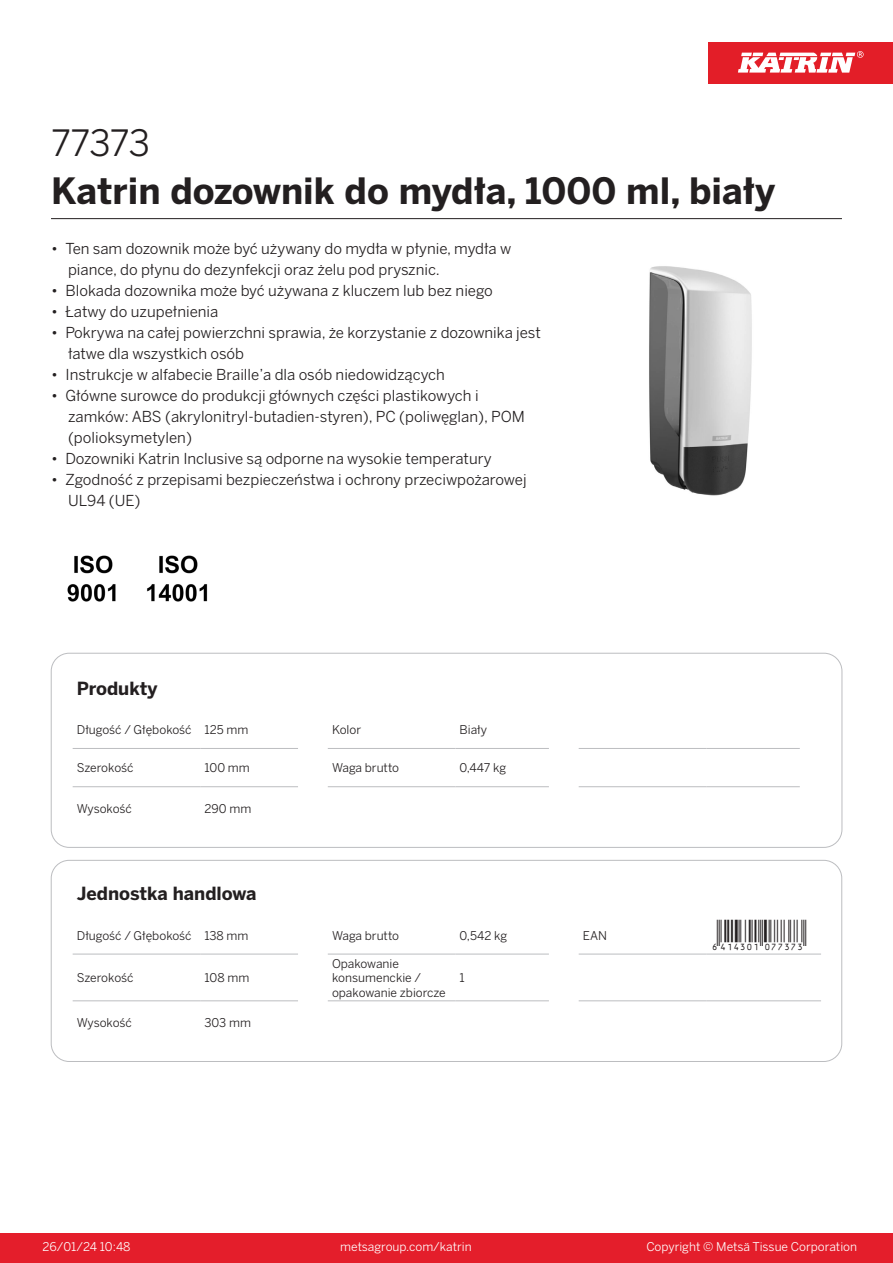
<style>
.page{position:relative;width:893px;height:1263px;background:#fff}
.page>*{position:absolute;margin:0;border:0;box-sizing:border-box;transform-origin:0 0}
.Product_Name{font:700 36px "Benton Sans";color:#231f20}
.External_material_co{font:36px "Benton Sans";letter-spacing:-.025em;color:#231f20}
.T_EAN{font:30px "Viisas EAN Matala";color:#231f20}
.T_TableHeader{font:700 18px "Benton Sans";color:#231f20}
.MarketingBullets{font:15px/21px "Benton Sans";color:#231f20}
.T_TableBody{font:12px/14.4px "Benton Sans";color:#231f20}
.t1{font:12px "Benton Sans";color:#fff}
</style>
<div class="page">
<div style="left:0;top:1233px;width:893px;height:30px;background:#e41e2b"></div>
<div style="left:708px;top:43px;width:185px;height:41px;background:#e31e28"></div>
<svg style="left:738px;top:51px;width:126px;height:22px"></svg>
<hr style="left:73px;top:748px;width:127px;height:1px;background:#bcbdc0">
<hr style="left:200px;top:748px;width:98px;height:1px;background:#bcbdc0">
<hr style="left:328px;top:748px;width:127px;height:1px;background:#bcbdc0">
<hr style="left:455px;top:748px;width:94px;height:1px;background:#bcbdc0">
<hr style="left:579px;top:748px;width:127px;height:1px;background:#bcbdc0">
<hr style="left:706px;top:748px;width:94px;height:1px;background:#bcbdc0">
<hr style="left:73px;top:786px;width:127px;height:1px;background:#bcbdc0">
<hr style="left:200px;top:786px;width:98px;height:1px;background:#bcbdc0">
<hr style="left:328px;top:786px;width:127px;height:1px;background:#bcbdc0">
<hr style="left:455px;top:786px;width:94px;height:1px;background:#bcbdc0">
<hr style="left:579px;top:786px;width:127px;height:1px;background:#bcbdc0">
<hr style="left:706px;top:786px;width:94px;height:1px;background:#bcbdc0">
<div style="left:51px;top:653px;width:791px;height:194px;border:1px solid #bcbdc0;border-radius:18px"></div>
<hr style="left:73px;top:954px;width:127px;height:1px;background:#bcbdc0">
<hr style="left:200px;top:954px;width:98px;height:1px;background:#bcbdc0">
<hr style="left:328px;top:954px;width:127px;height:1px;background:#bcbdc0">
<hr style="left:455px;top:954px;width:94px;height:1px;background:#bcbdc0">
<hr style="left:579px;top:954px;width:127px;height:1px;background:#bcbdc0">
<hr style="left:706px;top:954px;width:115px;height:1px;background:#bcbdc0">
<hr style="left:73px;top:1000px;width:127px;height:1px;background:#bcbdc0">
<hr style="left:200px;top:1000px;width:98px;height:1px;background:#bcbdc0">
<hr style="left:328px;top:1000px;width:127px;height:1px;background:#bcbdc0">
<hr style="left:455px;top:1000px;width:94px;height:1px;background:#bcbdc0">
<hr style="left:579px;top:1000px;width:127px;height:1px;background:#bcbdc0">
<hr style="left:706px;top:1000px;width:115px;height:1px;background:#bcbdc0">
<div style="left:51px;top:860px;width:791px;height:202px;border:1px solid #bcbdc0;border-radius:18px"></div>
<img style="left:649px;top:266px;width:103px;height:230px">
<img style="left:67px;top:555px;width:49px;height:47px">
<img style="left:147px;top:555px;width:61px;height:47px">
<hr style="left:51px;top:218px;width:791px;height:1px;background:#231f20">
<p class="External_material_co" style="left:51px;top:121px;width:101px">77373</p>
<p class="Product_Name" style="left:51px;top:168px;width:726px">Katrin dozownik do mydła, 1000 ml, biały</p>
<p class="MarketingBullets" style="left:68px;top:238px;width:445px;text-indent:-17px">• Ten sam dozownik może być używany do mydła w płynie, mydła w piance, do płynu do dezynfekcji oraz żelu pod prysznic.</p>
<p class="MarketingBullets" style="left:51px;top:280px;width:443px">• Blokada dozownika może być używana z kluczem lub bez niego</p>
<p class="MarketingBullets" style="left:51px;top:301px;width:169px">• Łatwy do uzupełnienia</p>
<p class="MarketingBullets" style="left:68px;top:322px;width:474px;text-indent:-17px">• Pokrywa na całej powierzchni sprawia, że korzystanie z dozownika jest łatwe dla wszystkich osób</p>
<p class="MarketingBullets" style="left:51px;top:364px;width:395px">• Instrukcje w alfabecie Braille’a dla osób niedowidzących</p>
<p class="MarketingBullets" style="left:68px;top:385px;width:458px;text-indent:-17px">• Główne surowce do produkcji głównych części plastikowych i zamków: ABS (akrylonitryl-butadien-styren), PC (poliwęglan), POM (polioksymetylen)</p>
<p class="MarketingBullets" style="left:51px;top:448px;width:442px">• Dozowniki Katrin Inclusive są odporne na wysokie temperatury</p>
<p class="MarketingBullets" style="left:68px;top:469px;width:460px;text-indent:-17px">• Zgodność z przepisami bezpieczeństwa i ochrony przeciwpożarowej<br>UL94 (UE)</p>
<p class="T_TableHeader" style="left:77px;top:677px;width:82px">Produkty</p>
<p class="T_TableBody" style="left:77px;top:722px;width:116px">Długość / Głębokość</p>
<p class="T_TableBody" style="left:204px;top:722px;width:45px">125 mm</p>
<p class="T_TableBody" style="left:332px;top:722px;width:31px">Kolor</p>
<p class="T_TableBody" style="left:460px;top:722px;width:29px">Biały</p>
<p class="T_TableBody" style="left:77px;top:761px;width:58px">Szerokość</p>
<p class="T_TableBody" style="left:204px;top:761px;width:47px">100 mm</p>
<p class="T_TableBody" style="left:332px;top:761px;width:69px">Waga brutto</p>
<p class="T_TableBody" style="left:460px;top:761px;width:48px">0,447 kg</p>
<p class="T_TableBody" style="left:77px;top:801px;width:56px">Wysokość</p>
<p class="T_TableBody" style="left:204px;top:801px;width:48px">290 mm</p>
<p class="T_TableHeader" style="left:77px;top:882px;width:181px">Jednostka handlowa</p>
<p class="T_TableBody" style="left:77px;top:928px;width:116px">Długość / Głębokość</p>
<p class="T_TableBody" style="left:204px;top:928px;width:46px">138 mm</p>
<p class="T_TableBody" style="left:332px;top:928px;width:69px">Waga brutto</p>
<p class="T_TableBody" style="left:460px;top:928px;width:49px">0,542 kg</p>
<p class="T_TableBody" style="left:583px;top:928px;width:26px">EAN</p>
<p class="T_EAN" style="left:710px;top:919px;width:97px">*6414301077373*</p>
<p class="T_TableBody" style="left:77px;top:971px;width:58px">Szerokość</p>
<p class="T_TableBody" style="left:204px;top:971px;width:46px">108 mm</p>
<p class="T_TableBody" style="left:332px;top:956px;width:115px">Opakowanie konsumenckie / opakowanie zbiorcze</p>
<p class="T_TableBody" style="left:460px;top:971px;width:7px">1</p>
<p class="T_TableBody" style="left:77px;top:1015px;width:56px">Wysokość</p>
<p class="T_TableBody" style="left:204px;top:1015px;width:48px">303 mm</p>
<p class="t1" style="left:43px;top:1239px;width:90px">26/01/24 10:48</p>
<p class="t1" style="left:340px;top:1239px;width:133px">metsagroup.com/katrin</p>
<p class="t1" style="left:646px;top:1239px;width:212px">Copyright © Metsä Tissue Corporation</p>
</div>
